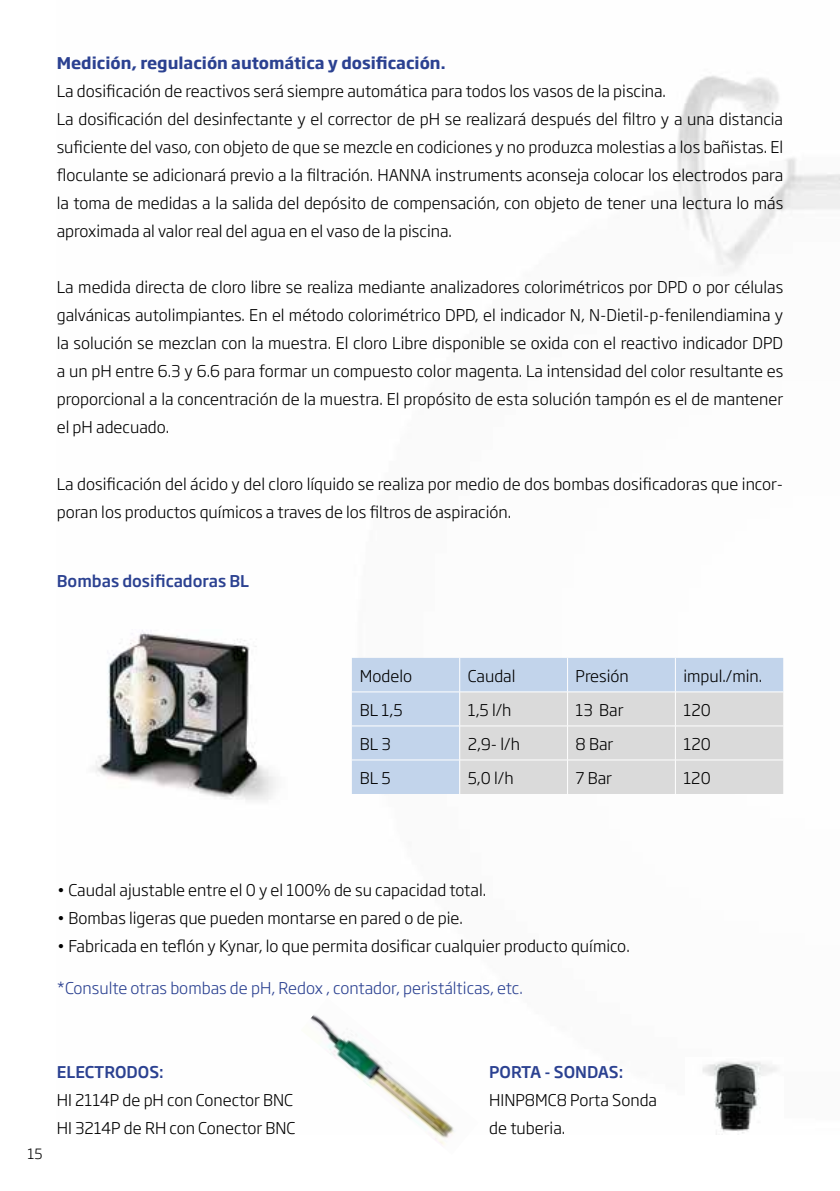
<style>
.page{position:relative;width:840px;height:1191px;background:#fff}
.page>*{position:absolute;margin:0;border:0;box-sizing:border-box;transform-origin:0 0}
.t1{font:300 16px/28px "Soho Gothic Pro";color:#000}
.t2{font:300 16px "Soho Gothic Pro";color:#2b4191}
.t3{font:500 16px "Soho Gothic Pro";color:#2b4191}
.t4{font:700 16px "Soho Gothic Pro";color:#2b4191}
.t5{font:300 14px "Soho Gothic Pro";color:#000}
</style>
<div class="page">
<img style="left:358px;top:75px;width:481px;height:719px">
<img style="left:95px;top:630px;width:181px;height:170px">
<div style="left:352px;top:658px;width:430px;height:136px;background:#c2d4eb"></div>
<div style="left:460px;top:692px;width:322px;height:102px;background:#dadada"></div>
<hr style="left:459px;top:692px;width:1px;height:33px;background:#fff">
<hr style="left:351px;top:725px;width:108px;height:1px;background:#fff">
<hr style="left:459px;top:726px;width:1px;height:33px;background:#fff">
<hr style="left:351px;top:759px;width:108px;height:1px;background:#fff">
<hr style="left:459px;top:760px;width:1px;height:34px;background:#fff">
<hr style="left:567px;top:658px;width:1px;height:33px;background:#fff">
<hr style="left:674px;top:658px;width:1px;height:33px;background:#fff">
<hr style="left:459px;top:691px;width:108px;height:1px;background:#fff">
<hr style="left:567px;top:691px;width:108px;height:1px;background:#fff">
<hr style="left:567px;top:692px;width:1px;height:33px;background:#fff">
<hr style="left:675px;top:691px;width:107px;height:1px;background:#fff">
<hr style="left:674px;top:692px;width:1px;height:33px;background:#fff">
<hr style="left:459px;top:725px;width:108px;height:1px;background:#fff">
<hr style="left:567px;top:725px;width:108px;height:1px;background:#fff">
<hr style="left:567px;top:726px;width:1px;height:33px;background:#fff">
<hr style="left:675px;top:725px;width:107px;height:1px;background:#fff">
<hr style="left:674px;top:726px;width:1px;height:33px;background:#fff">
<hr style="left:459px;top:759px;width:108px;height:1px;background:#fff">
<hr style="left:567px;top:759px;width:108px;height:1px;background:#fff">
<hr style="left:567px;top:760px;width:1px;height:34px;background:#fff">
<hr style="left:675px;top:759px;width:107px;height:1px;background:#fff">
<hr style="left:674px;top:760px;width:1px;height:34px;background:#fff">
<hr style="left:459px;top:658px;width:1px;height:33px;background:#fff">
<hr style="left:351px;top:691px;width:108px;height:1px;background:#fff">
<img style="left:310px;top:1014px;width:144px;height:131px">
<img style="left:702px;top:1061px;width:75px;height:73px">
<p class="t4" style="left:57px;top:51px;width:390px">Medición, regulación automática y dosificación.</p>
<p class="t1" style="left:57px;top:76px;width:727px">La dosificación de reactivos será siempre automática para todos los vasos de la piscina.<br>La dosificación del desinfectante y el corrector de pH se realizará después del filtro y a una distancia suficiente del vaso, con objeto de que se mezcle en codiciones y no produzca molestias a los bañistas. El floculante se adicionará previo a la filtración. HANNA instruments aconseja colocar los electrodos para la toma de medidas a la salida del depósito de compensación, con objeto de tener una lectura lo más aproximada al valor real del agua en el vaso de la piscina.</p>
<p class="t1" style="left:57px;top:272px;width:727px;text-align:justify">La medida directa de cloro libre se realiza mediante analizadores colorimétricos por DPD o por células galvánicas autolimpiantes. En el método colorimétrico DPD, el indicador N, N-Dietil-p-fenilendiamina y la solución se mezclan con la muestra. El cloro Libre disponible se oxida con el reactivo indicador DPD a un pH entre 6.3 y 6.6 para formar un compuesto color magenta. La intensidad del color resultante es proporcional a la concentración de la muestra. El propósito de esta solución tampón es el de mantener el pH adecuado.</p>
<p class="t1" style="left:57px;top:468px;width:727px">La dosificación del ácido y del cloro líquido se realiza por medio de dos bombas dosificadoras que incor&shy;poran los productos químicos a traves de los filtros de aspiración.</p>
<p class="t3" style="left:57px;top:568px;width:194px">Bombas dosificadoras BL</p>
<p class="t1" style="left:359px;top:661px;width:54px">Modelo</p>
<p class="t1" style="left:467px;top:661px;width:49px">Caudal</p>
<p class="t1" style="left:575px;top:661px;width:55px">Presión</p>
<p class="t1" style="left:683px;top:661px;width:80px">impul./min.</p>
<p class="t1" style="left:359px;top:695px;width:44px">BL 1,5</p>
<p class="t1" style="left:467px;top:695px;width:45px">1,5 l/h</p>
<p class="t1" style="left:575px;top:695px;width:49px">13 Bar</p>
<p class="t1" style="left:683px;top:695px;width:29px">120</p>
<p class="t1" style="left:359px;top:729px;width:33px">BL 3</p>
<p class="t1" style="left:467px;top:729px;width:54px">2,9- l/h</p>
<p class="t1" style="left:575px;top:729px;width:39px">8 Bar</p>
<p class="t1" style="left:683px;top:729px;width:29px">120</p>
<p class="t1" style="left:359px;top:763px;width:32px">BL 5</p>
<p class="t1" style="left:467px;top:763px;width:47px">5,0 l/h</p>
<p class="t1" style="left:575px;top:763px;width:38px">7 Bar</p>
<p class="t1" style="left:683px;top:763px;width:29px">120</p>
<p class="t1" style="left:57px;top:875px;width:430px">• Caudal ajustable entre el 0 y el 100% de su capacidad total.</p>
<p class="t1" style="left:57px;top:903px;width:407px">• Bombas ligeras que pueden montarse en pared o de pie.</p>
<p class="t1" style="left:57px;top:931px;width:574px">• Fabricada en teflón y Kynar, lo que permita dosificar cualquier producto químico.</p>
<p class="t2" style="left:57px;top:975px;width:467px">*Consulte otras bombas de pH, Redox , contador, peristálticas, etc.</p>
<p class="t5" style="left:27px;top:1143px;width:17px">15</p>
<p class="t3" style="left:57px;top:1059px;width:108px">ELECTRODOS:</p>
<p class="t3" style="left:489px;top:1059px;width:135px">PORTA - SONDAS:</p>
<p class="t1" style="left:57px;top:1084px;width:238px">HI 2114P de pH con Conector BNC</p>
<p class="t1" style="left:489px;top:1084px;width:169px">HINP8MC8 Porta Sonda</p>
<p class="t1" style="left:57px;top:1112px;width:240px">HI 3214P de RH con Conector BNC</p>
<p class="t1" style="left:489px;top:1112px;width:77px">de tuberia.</p>
</div>
